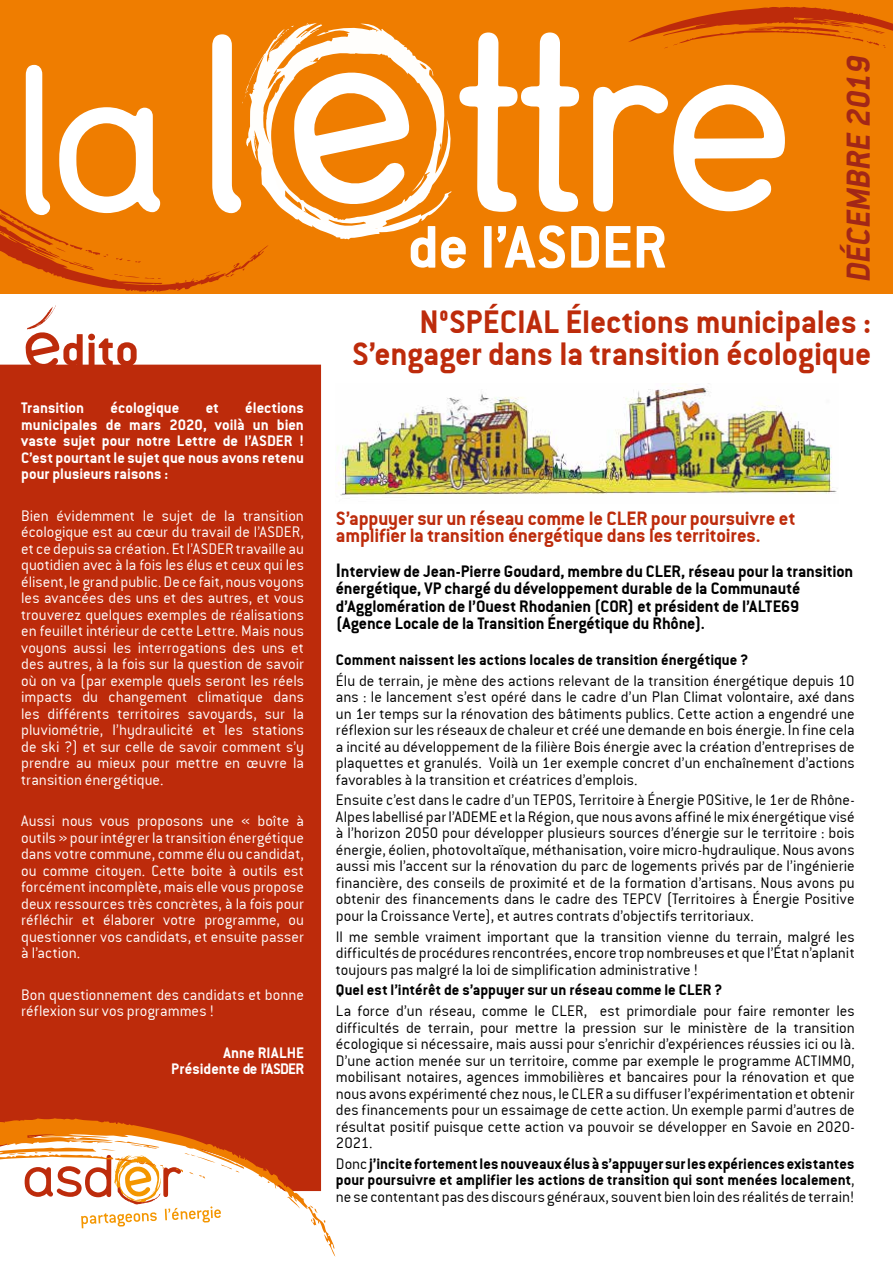
<style>
.page{position:relative;width:893px;height:1263px;background:#fff}
.page>*{position:absolute;margin:0;border:0;box-sizing:border-box;transform-origin:0 0}
.t1{font:66px "Conduit ITCTT Bold";letter-spacing:-.01em;color:#fff}
.t2{font:italic 36px "Conduit ITCTT Bold";color:#a22717}
.t3{font:35.25px/32.1px "Conduit ITCTT Bold";letter-spacing:-.005em;color:#bd2b0b;text-align:right}
.t4{font:21px/17.4px "Conduit ITCTT Bold";letter-spacing:-.01em;color:#bd2b0b}
.t5{font:18px/17.4px "Conduit ITCTT Bold";letter-spacing:-.01em;color:#000}
.t6{font:16.5px/16.5px "Conduit ITCTT Light";color:#000;text-align:justify}
.t7{font:16.5px/16.5px "Conduit ITCTT Light";color:#fff;text-align:justify}
.t8{font:16.5px/16.5px "Conduit ITCTT Bold";color:#000}
.t9{font:16.5px/16.5px "Conduit ITCTT Bold";color:#fff;text-align:justify}
.t10{font:500 8.7px "Conduit ITC";letter-spacing:-.015em;color:#000}
.s1{font-size:21px}
.s2{font-family:"Conduit ITCTT Light"}
</style>
<div class="page">
<div style="left:0;top:0;width:893px;height:294px;background:#ef7d00"></div>
<svg style="left:649px;top:7px;width:244px;height:41px"></svg>
<svg style="left:279px;top:23px;width:110px;height:11px"></svg>
<svg style="left:459px;top:32px;width:326px;height:180px"></svg>
<svg style="left:0;top:34px;width:452px;height:258px"></svg>
<svg style="left:25px;top:305px;width:112px;height:60px"></svg>
<div style="left:0;top:365px;width:321px;height:752px;background:#bd2b0b"></div>
<svg style="left:0;top:1117px;width:335px;height:139px"></svg>
<img style="left:337px;top:383px;width:500px;height:113px">
<p class="t9" style="left:21px;top:399px;width:284px;text-indent:224px">élections municipales de mars 2020, voilà un bien vaste sujet pour notre Lettre de l’ASDER !<br>C’est pourtant le sujet que nous avons retenu pour plusieurs raisons :</p>
<p class="t7" style="left:21px;top:507px;width:284px">Bien évidemment le sujet de la transition écologique est au cœur du travail de l’ASDER, et ce depuis sa création. Et l’ASDER travaille au quotidien avec à la fois les élus et ceux qui les élisent, le grand public. De ce fait, nous voyons les avancées des uns et des autres, et vous trouverez quelques exemples de réalisations en feuillet intérieur de cette Lettre. Mais nous voyons aussi les interrogations des uns et des autres, à la fois sur la question de savoir où on va (par exemple quels seront les réels impacts du changement climatique dans les différents territoires savoyards, sur la pluviométrie, l’hydraulicité et les stations de ski ?) et sur celle de savoir comment s’y prendre au mieux pour mettre en œuvre la transition énergétique.</p>
<p class="t7" style="left:21px;top:812px;width:284px">Aussi nous vous proposons une « boîte à outils » pour intégrer la transition énergétique dans votre commune, comme élu ou candidat, ou comme citoyen. Cette boite à outils est forcément incomplète, mais elle vous propose deux ressources très concrètes, à la fois pour réfléchir et élaborer votre programme, ou questionner vos candidats, et ensuite passer à l’action.</p>
<p class="t7" style="left:21px;top:986px;width:284px">Bon questionnement des candidats et bonne réflexion sur vos programmes !</p>
<p class="t9" style="left:171px;top:1044px;width:134px;text-align:right">Anne RIALHE<br>Présidente de l’ASDER</p>
<p class="t9" style="left:21px;top:399px;width:64px">Transition</p>
<p class="t9" style="left:111px;top:399px;width:70px">écologique</p>
<p class="t9" style="left:206px;top:399px;width:15px">et</p>
<h2 class="t2" style="left:837px;top:283px;width:235px;rotate:-90deg">DÉCEMBRE 2019</h2>
<h3 class="t3" style="left:352px;top:305px;width:521px">N°SPÉCIAL Élections municipales :<br>S’engager dans la transition écologique</h3>
<h1 class="t1" style="left:408px;top:207px;width:261px">de l’ASDER</h1>
<p class="t4" style="left:336px;top:509px;width:461px">S’appuyer sur un réseau comme le CLER pour poursuivre et amplifier la transition énergétique dans les territoires.</p>
<p class="t5" style="left:336px;top:562px;width:519px"><span class="s1">I</span>nterview de Jean-Pierre Goudard, membre du CLER, réseau pour la transition énergétique, VP chargé du développement durable de la Communauté d’Agglomération de l’Ouest Rhodanien (COR) et président de l’ALTE69 (Agence Locale de la Transition Énergétique du Rhône).</p>
<p class="t8" style="left:336px;top:651px;width:414px">Comment naissent les actions locales de transition énergétique ?</p>
<p class="t6" style="left:336px;top:672px;width:520px">Élu de terrain, je mène des actions relevant de la transition énergétique depuis 10 ans : le lancement s’est opéré dans le cadre d’un Plan Climat volontaire, axé dans un 1er temps sur la rénovation des bâtiments publics. Cette action a engendré une réflexion sur les réseaux de chaleur et créé une demande en bois énergie. In fine cela a incité au développement de la filière Bois énergie avec la création d’entreprises de plaquettes et granulés. Voilà un 1er exemple concret d’un enchaînement d’actions favorables à la transition et créatrices d’emplois.</p>
<p class="t6" style="left:336px;top:791px;width:520px">Ensuite c’est dans le cadre d’un TEPOS, Territoire à Énergie POSitive, le 1er de Rhône-Alpes labellisé par l’ADEME et la Région, que nous avons affiné le mix énergétique visé à l’horizon 2050 pour développer plusieurs sources d’énergie sur le territoire : bois énergie, éolien, photovoltaïque, méthanisation, voire micro-hydraulique. Nous avons aussi mis l’accent sur la rénovation du parc de logements privés par de l’ingénierie financière, des conseils de proximité et de la formation d’artisans. Nous avons pu obtenir des financements dans le cadre des TEPCV (Territoires à Énergie Positive pour la Croissance Verte), et autres contrats d’objectifs territoriaux.</p>
<p class="t6" style="left:336px;top:928px;width:520px">Il me semble vraiment important que la transition vienne du terrain, malgré les difficultés de procédures rencontrées, encore trop nombreuses et que l’État n’aplanit toujours pas malgré la loi de simplification administrative !</p>
<p class="t8" style="left:336px;top:981px;width:388px">Quel est l’intérêt de s’appuyer sur un réseau comme le CLER ?</p>
<p class="t6" style="left:336px;top:1002px;width:520px">La force d’un réseau, comme le CLER, est primordiale pour faire remonter les difficultés de terrain, pour mettre la pression sur le ministère de la transition écologique si nécessaire, mais aussi pour s’enrichir d’expériences réussies ici ou là.<br>D’une action menée sur un territoire, comme par exemple le programme ACTIMMO, mobilisant notaires, agences immobilières et bancaires pour la rénovation et que nous avons expérimenté chez nous, le CLER a su diffuser l’expérimentation et obtenir des financements pour un essaimage de cette action. Un exemple parmi d’autres de résultat positif puisque cette action va pouvoir se développer en Savoie en 2020- 2021.</p>
<p class="t8" style="left:336px;top:1155px;width:520px"><span class="s2">Donc</span> j’incite fortement les nouveaux élus à s’appuyer sur les expériences existantes pour poursuivre et amplifier les actions de transition qui sont menées localement<span class="s2">,</span></p>
<p class="t6" style="left:336px;top:1188px;width:520px">ne se contentant pas des discours généraux, souvent bien loin des réalités de terrain!</p>
<p class="t10" style="left:366px;top:895px;width:46px">Pantone 144c</p>
<p class="t10" style="left:367px;top:931px;width:51px">Pantone 1805c</p>
</div>
